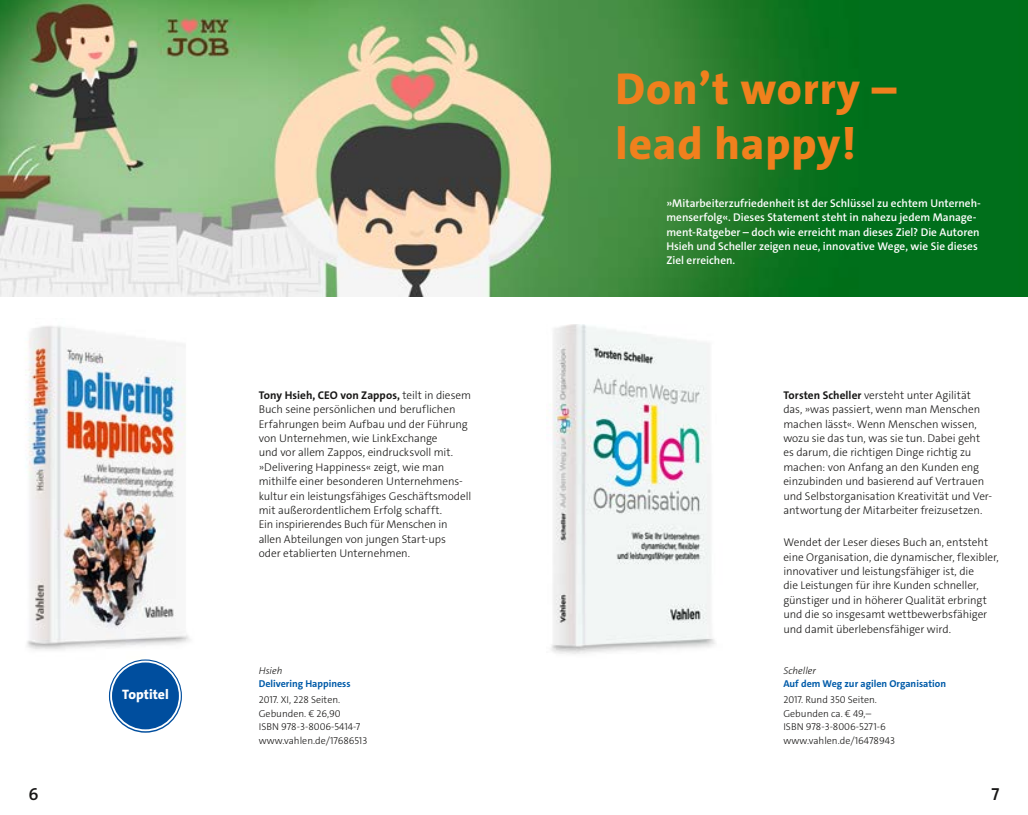
<style>
.page{position:relative;width:1028px;height:815px;background:#fff}
.page>*{position:absolute;margin:0;border:0;box-sizing:border-box;transform-origin:0 0}
.t1{font:800 45px/55px "The Sans C4 s";letter-spacing:.02em;color:#f0801d}
.t2{font:600 17.5px "The Sans C4 s";color:#181716}
.t3{font:800 13.75px "The Sans C4 s";color:#fff}
.t4{font:300 11.25px/14.4px "The Sans C4 s";letter-spacing:-.005em;color:#181716}
.t5{font:600 11.25px/14.4px "The Sans C4 s";color:#fff}
.t6{font:300 10px/13.8px "The Sans C4 s";color:#181716}
.t7{font:700 10px "The Sans C4 s";color:#005ba9}
.t8{font:italic 300 10px "The Sans C4 s";color:#181716}
.s1{font-weight:700}
</style>
<div class="page">
<img style="left:0;top:0;width:1028px;height:296px">
<img style="left:26px;top:326px;width:164px;height:324px">
<img style="left:551px;top:324px;width:165px;height:330px">
<svg style="left:109px;top:659px;width:73px;height:74px"></svg>
<div style="left:111px;top:662px;width:69px;height:68px;background:#004e9e;border-radius:50%"></div>
<div style="left:110px;top:661px;width:71px;height:70px;border:2px solid #fff;border-radius:50%"></div>
<h1 class="t1" style="left:615px;top:62px;width:282px">Don’t worry – lead happy!</h1>
<p class="t5" style="left:666px;top:196px;width:316px">»Mitarbeiterzufriedenheit ist der Schlüssel zu echtem Unterneh&shy;menserfolg«. Dieses Statement steht in nahezu jedem Manage&shy;ment-Ratgeber – doch wie erreicht man dieses Ziel? Die Autoren Hsieh und Scheller zeigen neue, innovative Wege, wie Sie dieses Ziel erreichen.</p>
<p class="t3" style="left:122px;top:686px;width:48px">Toptitel</p>
<p class="t4" style="left:259px;top:388px;width:214px"><span class="s1">Tony Hsieh, CEO von Zappos,</span> teilt in diesem Buch seine persönlichen und beruflichen Erfahrungen beim Aufbau und der Führung von Unternehmen, wie LinkExchange<br>und vor allem Zappos, eindrucksvoll mit. »Delivering Happiness« zeigt, wie man mithilfe einer besonderen Unternehmens&shy;kultur ein leistungsfähiges Geschäftsmodell mit außerordentlichem Erfolg schafft.<br>Ein inspirierendes Buch für Menschen in allen Abteilungen von jungen Start-ups<br>oder etablierten Unternehmen.</p>
<p class="t4" style="left:783px;top:388px;width:210px"><span class="s1">Torsten Scheller</span> versteht unter Agilität das, »was passiert, wenn man Menschen machen lässt«. Wenn Menschen wissen, wozu sie das tun, was sie tun. Dabei geht es darum, die richtigen Dinge richtig zu machen: von Anfang an den Kunden eng einzubinden und basierend auf Vertrauen und Selbstorganisation Kreativität und Ver&shy;antwortung der Mitarbeiter freizusetzen.</p>
<p class="t4" style="left:783px;top:535px;width:217px">Wendet der Leser dieses Buch an, entsteht eine Organisation, die dynamischer, flexibler, innovativer und leistungsfähiger ist, die<br>die Leistungen für ihre Kunden schneller, günstiger und in höherer Qualität erbringt und die so insgesamt wettbewerbsfähiger und damit überlebensfähiger wird.</p>
<p class="t8" style="left:259px;top:664px;width:25px">Hsieh</p>
<p class="t7" style="left:259px;top:677px;width:93px">Delivering Happiness</p>
<p class="t6" style="left:259px;top:693px;width:110px">2017. XI, 228 Seiten.<br>Gebunden. € 26,90<br>ISBN 978-3-8006-5414-7 www.vahlen.de/17686513</p>
<p class="t8" style="left:783px;top:664px;width:34px">Scheller</p>
<p class="t7" style="left:783px;top:677px;width:164px">Auf dem Weg zur agilen Organisation</p>
<p class="t6" style="left:783px;top:693px;width:113px">2017. Rund 350 Seiten.<br>Gebunden ca. € 49,–<br>ISBN 978-3-8006-5271-6 www.vahlen.de/16478943</p>
<h2 class="t2" style="left:28px;top:783px;width:12px">6</h2>
<h2 class="t2" style="left:991px;top:783px;width:9px">7</h2>
</div>
